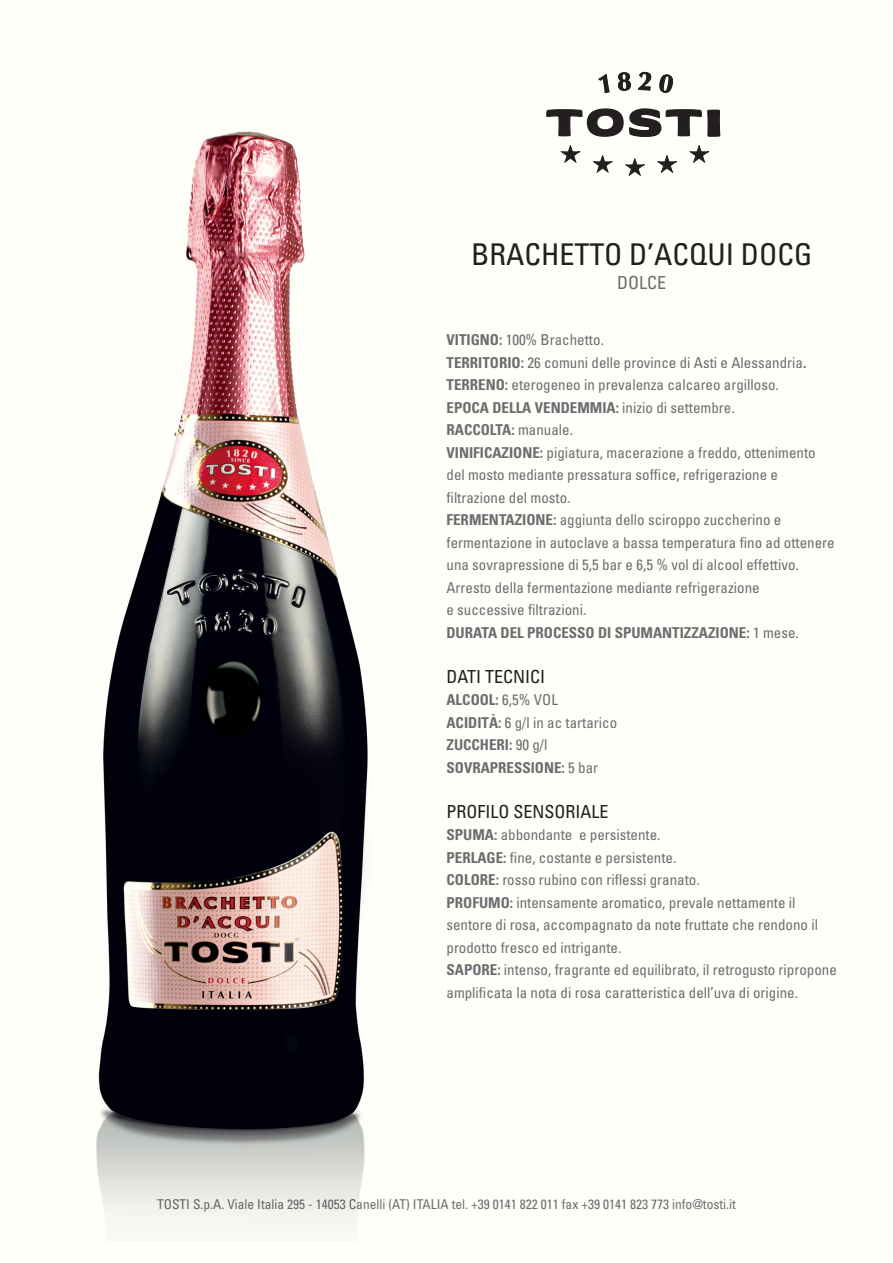
<style>
.page{position:relative;width:893px;height:1263px;background:#fefff9}
.page>*{position:absolute;margin:0;border:0;box-sizing:border-box;transform-origin:0 0}
.t1{font:condensed 30px "Univers";color:#231f20}
.t2{font:condensed 18px "Univers";color:#231f20}
.t3{font:condensed 18px "Univers";color:#6c6d70}
.t4{font:condensed 15px/22.5px "Univers";color:#6c6d70}
.t5{font:700 condensed 15px "Univers";color:#6c6d70}
.t6{font:condensed 13.5px "Univers";color:#6c6d70}
.s1{font-weight:700}
.s2{font-weight:400}
</style>
<div class="page">
<svg style="left:546px;top:72px;width:175px;height:105px"></svg>
<img style="left:96px;top:131px;width:272px;height:1086px">
<p class="t1" style="left:471px;top:235px;width:343px">BRACHETTO D’ACQUI DOCG</p>
<p class="t3" style="left:617px;top:271px;width:50px">DOLCE</p>
<p class="t4" style="left:446px;top:328px;width:159px"><span class="s1">VITIGNO:</span> 100% Brachetto.</p>
<p class="t4" style="left:446px;top:351px;width:361px"><span class="s1">TERRITORIO:</span> 26 comuni delle province di Asti e Alessandria<span class="s1">.</span></p>
<p class="t4" style="left:446px;top:373px;width:334px"><span class="s1">TERRENO:</span> eterogeneo in prevalenza calcareo argilloso.</p>
<p class="t5" style="left:446px;top:398px;width:290px">EPOCA DELLA VENDEMMIA: <span class="s2">inizio di settembre.</span></p>
<p class="t5" style="left:446px;top:421px;width:128px">RACCOLTA: <span class="s2">manuale.</span></p>
<p class="t4" style="left:446px;top:441px;width:371px"><span class="s1">VINIFICAZIONE:</span> pigiatura, macerazione a freddo, ottenimento</p>
<p class="t4" style="left:446px;top:463px;width:333px">del mosto mediante pressatura soffice, refrigerazione e filtrazione del mosto.</p>
<p class="t4" style="left:446px;top:508px;width:390px"><span class="s1">FERMENTAZIONE:</span> aggiunta dello sciroppo zuccherino e fermentazione in autoclave a bassa temperatura fino ad ottenere una sovrapressione di 5,5 bar e 6,5 % vol di alcool effettivo.<br>Arresto della fermentazione mediante refrigerazione</p>
<p class="t4" style="left:446px;top:598px;width:141px">e successive filtrazioni.</p>
<p class="t5" style="left:446px;top:623px;width:354px">DURATA DEL PROCESSO DI SPUMANTIZZAZIONE: <span class="s2">1 mese.</span></p>
<p class="t2" style="left:446px;top:665px;width:100px">DATI TECNICI</p>
<p class="t5" style="left:446px;top:691px;width:113px">ALCOOL: <span class="s2">6,5% VOL</span></p>
<p class="t4" style="left:446px;top:711px;width:172px"><span class="s1">ACIDITÀ:</span> 6 g/l in ac tartarico</p>
<p class="t5" style="left:446px;top:736px;width:102px">ZUCCHERI: <span class="s2">90 g/l</span></p>
<p class="t5" style="left:446px;top:758px;width:153px">SOVRAPRESSIONE: <span class="s2">5 bar</span></p>
<p class="t2" style="left:446px;top:800px;width:164px">PROFILO SENSORIALE</p>
<p class="t4" style="left:446px;top:823px;width:216px"><span class="s1">SPUMA:</span> abbondante e persistente.</p>
<p class="t4" style="left:446px;top:846px;width:231px"><span class="s1">PERLAGE:</span> fine, costante e persistente.</p>
<p class="t4" style="left:446px;top:868px;width:255px"><span class="s1">COLORE:</span> rosso rubino con riflessi granato.</p>
<p class="t4" style="left:446px;top:891px;width:373px"><span class="s1">PROFUMO:</span> intensamente aromatico, prevale nettamente il sentore di rosa, accompagnato da note fruttate che rendono il prodotto fresco ed intrigante.</p>
<p class="t4" style="left:446px;top:958px;width:392px"><span class="s1">SAPORE:</span> intenso, fragrante ed equilibrato, il retrogusto ripropone amplificata la nota di rosa caratteristica dell’uva di origine.</p>
<p class="t6" style="left:157px;top:1195px;width:580px">TOSTI S.p.A. Viale Italia 295 - 14053 Canelli (AT) ITALIA tel. +39 0141 822 011 fax +39 0141 823 773 info@tosti.it</p>
</div>
